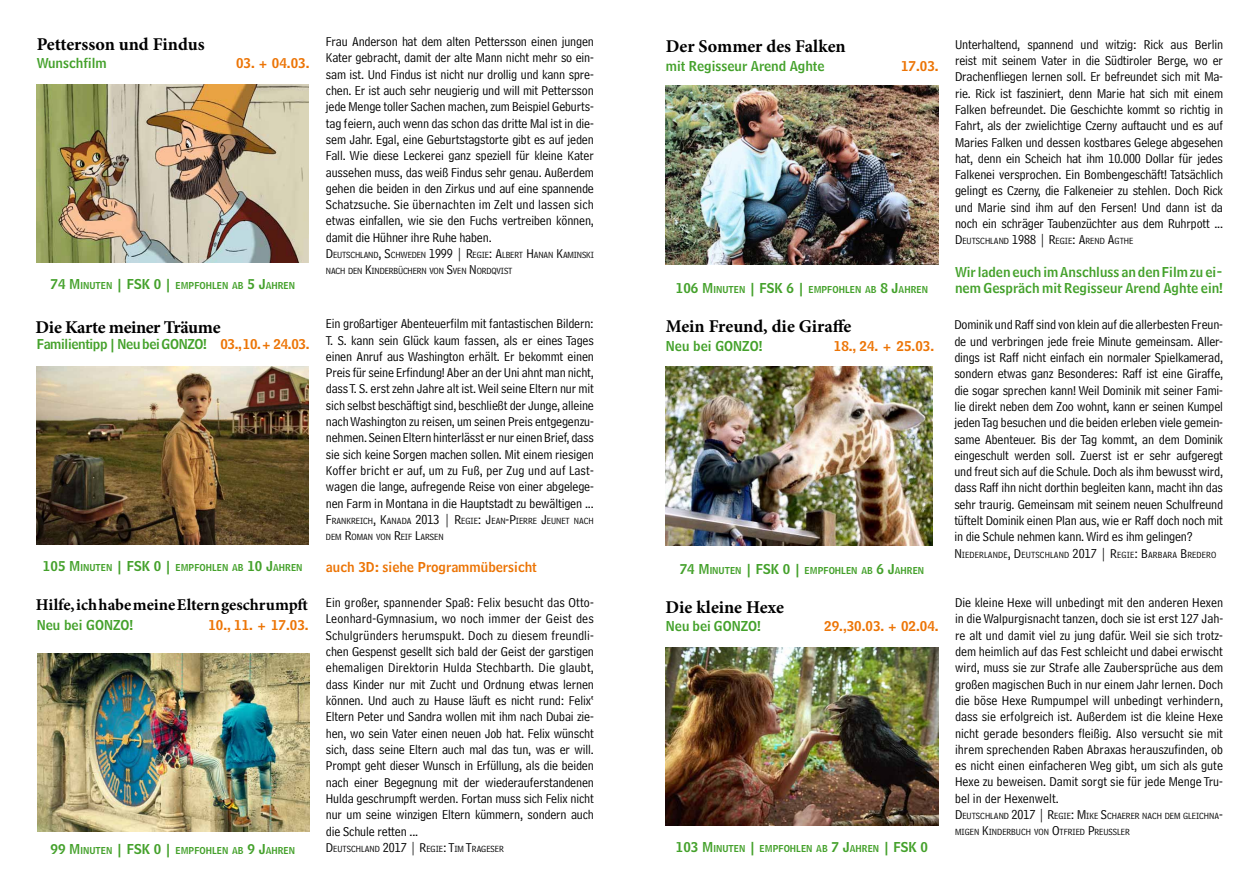
<style>
.page{position:relative;width:1259px;height:893px;background:#fff}
.page>*{position:absolute;margin:0;border:0;box-sizing:border-box;transform-origin:0 0}
.t1{font:700 18px "Minion Pro";letter-spacing:-.005em;color:#000}
.t2{font:700 16.5px "Minion Pro";color:#000}
.t3{font:13.5px/16.4px "Bell Centennial Address";letter-spacing:-.01em;color:#000;text-align:justify}
.t4{font:13.5px/16.4px "Bell Centennial Name And Number";color:#44a12b}
.t5{font:13.5px "Bell Centennial Name And Number";color:#ec7405}
.t6{font:13.5px "Bell Centennial Name And Number";letter-spacing:-.025em;color:#44a12b}
.t7{font:9.45px/16.4px "Bell Centennial Address";color:#000}
.t8{font:9.45px "Bell Centennial Name And Number";color:#44a12b}
.s1{font-size:13.5px}
.s2{color:#ec7405}
</style>
<div class="page">
<img style="left:37px;top:366px;width:272px;height:179px">
<img style="left:37px;top:84px;width:272px;height:179px">
<img style="left:37px;top:653px;width:273px;height:179px">
<img style="left:666px;top:86px;width:272px;height:178px">
<img style="left:666px;top:647px;width:272px;height:179px">
<img style="left:666px;top:366px;width:266px;height:179px">
<h1 class="t1" style="left:37px;top:32px;width:169px">Pettersson und Findus</h1>
<p class="t4" style="left:37px;top:55px;width:71px">Wunschfilm</p>
<p class="t5" style="left:236px;top:55px;width:75px">03. + 04.03.</p>
<p class="t8" style="left:50px;top:280px;width:246px"><span class="s1">74 M</span>INUTEN <span class="s1">| FSK 0 |</span> EM PFOHLEN AB <span class="s1">5 J</span>AHREN</p>
<p class="t3" style="left:326px;top:33px;width:269px">Frau Anderson hat dem alten Pettersson einen jungen Kater gebracht, damit der alte Mann nicht mehr so ein&shy;sam ist. Und Findus ist nicht nur drollig und kann spre&shy;chen. Er ist auch sehr neugierig und will mit Pettersson jede Menge toller Sachen machen, zum Beispiel Geburts&shy;tag feiern, auch wenn das schon das dritte Mal ist in die&shy;sem Jahr. Egal, eine Geburtstagstorte gibt es auf jeden Fall. Wie diese Leckerei ganz speziell für kleine Kater aussehen muss, das weiß Findus sehr genau. Außerdem gehen die beiden in den Zirkus und auf eine spannende Schatzsuche. Sie übernachten im Zelt und lassen sich etwas einfallen, wie sie den Fuchs vertreiben können, damit die Hühner ihre Ruhe haben.</p>
<p class="t7" style="left:326px;top:247px;width:269px"><span class="s1">D</span>EUTSCHLAND<span class="s1">, S</span>CHWEDEN <span class="s1">1999 | R</span>EGIE<span class="s1">: A</span>LBERT <span class="s1">H</span> ANAN <span class="s1">K</span>AMINSKI<br>NACH DEN <span class="s1">K</span>INDERBÜCHERN VON <span class="s1">S</span>VEN <span class="s1">N</span> ORDQVIST</p>
<h1 class="t1" style="left:666px;top:33px;width:181px">Der Sommer des Falken</h1>
<p class="t4" style="left:666px;top:58px;width:160px">mit Regisseur Arend Aghte</p>
<p class="t5" style="left:901px;top:58px;width:39px">17.03.</p>
<p class="t8" style="left:676px;top:283px;width:254px"><span class="s1">106 M</span>INUTEN <span class="s1">| FSK 6 |</span> EM PFOHLEN AB <span class="s1">8 J</span>AHREN</p>
<p class="t3" style="left:955px;top:36px;width:269px">Unterhaltend, spannend und witzig: Rick aus Berlin reist mit seinem Vater in die Südtiroler Berge, wo er Drachenfliegen lernen soll. Er befreundet sich mit Ma&shy;rie. Rick ist fasziniert, denn Marie hat sich mit einem Falken befreundet. Die Geschichte kommt so richtig in Fahrt, als der zwielichtige Czerny auftaucht und es auf Maries Falken und dessen kostbares Gelege abgesehen hat, denn ein Scheich hat ihm 10.000 Dollar für jedes Falkenei versprochen. Ein Bombengeschäft! Tatsächlich gelingt es Czerny, die Falkeneier zu stehlen. Doch Rick und Marie sind ihm auf den Fersen! Und dann ist da noch ein schräger Taubenzüchter aus dem Ruhrpott ...</p>
<p class="t7" style="left:955px;top:233px;width:180px"><span class="s1">D</span> EUTSCHLAND <span class="s1">1988 | R</span>EGIE<span class="s1">: A</span>REND <span class="s1">A</span>GTHE</p>
<p class="t4" style="left:955px;top:263px;width:269px">Wir laden euch im Anschluss an den Film zu ei&shy;nem Gespräch mit Regisseur Arend Aghte ein!</p>
<h1 class="t1" style="left:36px;top:314px;width:186px">Die Karte meiner Träume</h1>
<p class="t6" style="left:37px;top:336px;width:274px">Familientipp | Neu bei GONZO! <span class="s2">03., 10.+ 24.03.</span></p>
<p class="t8" style="left:43px;top:562px;width:261px"><span class="s1">105 M</span>INUTEN <span class="s1">| FSK 0 |</span> EM PFOHLEN AB <span class="s1">10 J</span>AHREN</p>
<p class="t3" style="left:326px;top:316px;width:269px">Ein großartiger Abenteuerfilm mit fantastischen Bildern:<br>T. S. kann sein Glück kaum fassen, als er eines Tages einen Anruf aus Washington erhält. Er bekommt einen Preis für seine Erfindung! Aber an der Uni ahnt man nicht, dass T. S. erst zehn Jahre alt ist.Weil seine Eltern nur mit sich selbst beschäftigt sind, beschließt der Junge, alleine nach Washington zu reisen, um seinen Preis entgegenzu&shy;nehmen. Seinen Eltern hinterlässt er nur einen Brief, dass sie sich keine Sorgen machen sollen. Mit einem riesigen Koffer bricht er auf, um zu Fuß, per Zug und auf Last&shy;wagen die lange, aufregende Reise von einer abgelege&shy;nen Farm in Montana in die Hauptstadt zu bewältigen ...</p>
<p class="t7" style="left:326px;top:513px;width:269px"><span class="s1">F</span>RANKREICH<span class="s1">, K</span>ANADA <span class="s1">2013 | R</span>EGIE<span class="s1">: J</span>EAN<span class="s1">-P</span>IERRE <span class="s1">J</span>EUNET NACH<br>DEM <span class="s1">R</span>OMAN VON <span class="s1">R</span>EIF <span class="s1">L</span>ARSEN</p>
<p class="t5" style="left:326px;top:558px;width:212px">auch 3D: siehe Programmübersicht</p>
<h1 class="t1" style="left:666px;top:314px;width:187px">Mein Freund, die Giraffe</h1>
<p class="t4" style="left:666px;top:338px;width:98px">Neu bei GONZO!</p>
<p class="t5" style="left:834px;top:338px;width:102px">18., 24. + 25.03.</p>
<p class="t8" style="left:679px;top:564px;width:246px"><span class="s1">74 M</span>INUTEN <span class="s1">| FSK 0 |</span> EM PFOHLEN AB <span class="s1">6 J</span>AHREN</p>
<p class="t3" style="left:954px;top:317px;width:270px">Dominik und Raff sind von klein auf die allerbesten Freun&shy;de und verbringen jede freie Minute gemeinsam. Aller&shy;dings ist Raff nicht einfach ein normaler Spielkamerad, sondern etwas ganz Besonderes: Raff ist eine Giraffe, die sogar sprechen kann! Weil Dominik mit seiner Fami&shy;lie direkt neben dem Zoo wohnt, kann er seinen Kumpel jeden Tag besuchen und die beiden erleben viele gemein&shy;same Abenteuer. Bis der Tag kommt, an dem Dominik eingeschult werden soll. Zuerst ist er sehr aufgeregt und freut sich auf die Schule. Doch als ihm bewusst wird, dass Raff ihn nicht dorthin begleiten kann, macht ihn das sehr traurig. Gemeinsam mit seinem neuen Schulfreund tüftelt Dominik einen Plan aus, wie er Raff doch noch mit in die Schule nehmen kann. Wird es ihm gelingen?</p>
<p class="t7" style="left:954px;top:546px;width:263px"><span class="s1">N</span> IEDERLANDE<span class="s1">, D</span> EUTSCHLAND <span class="s1">2017 | R</span>EGIE<span class="s1">: B</span>ARBARA <span class="s1">B</span> REDERO</p>
<p class="t2" style="left:36px;top:593px;width:274px">Hilfe, ich habe meine Eltern geschrumpft</p>
<p class="t4" style="left:37px;top:617px;width:98px">Neu bei GONZO!</p>
<p class="t5" style="left:208px;top:617px;width:102px">10., 11. + 17.03.</p>
<p class="t8" style="left:50px;top:844px;width:246px"><span class="s1">99 M</span>INUTEN <span class="s1">| FSK 0 |</span> EM PFOHLEN AB <span class="s1">9 J</span>AHREN</p>
<p class="t3" style="left:326px;top:595px;width:269px">Ein großer, spannender Spaß: Felix besucht das Otto-Leonhard-Gymnasium, wo noch immer der Geist des Schulgründers herumspukt. Doch zu diesem freundli&shy;chen Gespenst gesellt sich bald der Geist der garstigen ehemaligen Direktorin Hulda Stechbarth. Die glaubt, dass Kinder nur mit Zucht und Ordnung etwas lernen können. Und auch zu Hause läuft es nicht rund: Felix‘ Eltern Peter und Sandra wollen mit ihm nach Dubai zie&shy;hen, wo sein Vater einen neuen Job hat. Felix wünscht sich, dass seine Eltern auch mal das tun, was er will.<br>Prompt geht dieser Wunsch in Erfüllung, als die beiden nach einer Begegnung mit der wiederauferstandenen Hulda geschrumpft werden. Fortan muss sich Felix nicht nur um seine winzigen Eltern kümmern, sondern auch die Schule retten ...</p>
<p class="t7" style="left:326px;top:840px;width:179px"><span class="s1">D</span> EUTSCHLAND <span class="s1">2017 | R</span>EGIE<span class="s1">: T</span>IM <span class="s1">T</span>RAGESER</p>
<h1 class="t1" style="left:665px;top:595px;width:120px">Die kleine Hexe</h1>
<p class="t4" style="left:666px;top:618px;width:97px">Neu bei GONZO!</p>
<p class="t5" style="left:824px;top:618px;width:116px">29.,30.03. + 02.04.</p>
<p class="t8" style="left:676px;top:843px;width:254px"><span class="s1">103 M</span>INUTEN <span class="s1">|</span> EM PFOHLEN AB <span class="s1">7 J</span>AHREN <span class="s1">| FSK 0</span></p>
<p class="t3" style="left:955px;top:594px;width:269px">Die kleine Hexe will unbedingt mit den anderen Hexen in die Walpurgisnacht tanzen, doch sie ist erst 127 Jah&shy;re alt und damit viel zu jung dafür. Weil sie sich trotz&shy;dem heimlich auf das Fest schleicht und dabei erwischt wird, muss sie zur Strafe alle Zaubersprüche aus dem großen magischen Buch in nur einem Jahr lernen. Doch die böse Hexe Rumpumpel will unbedingt verhindern, dass sie erfolgreich ist. Außerdem ist die kleine Hexe nicht gerade besonders fleißig. Also versucht sie mit ihrem sprechenden Raben Abraxas herauszufinden, ob es nicht einen einfacheren Weg gibt, um sich als gute Hexe zu beweisen. Damit sorgt sie für jede Menge Tru&shy;bel in der Hexenwelt.</p>
<p class="t7" style="left:955px;top:808px;width:269px"><span class="s1">D</span> EUTSCHLAND <span class="s1">2017 | R</span>EGIE<span class="s1">: M</span>IKE <span class="s1">S</span>CHAERER NACH DEM GLEICHNA<span class="s1">-<br></span>MIGEN <span class="s1">K</span>INDERBUCH VON <span class="s1">O</span>TFRIED <span class="s1">P</span>REUSSLER</p>
</div>
